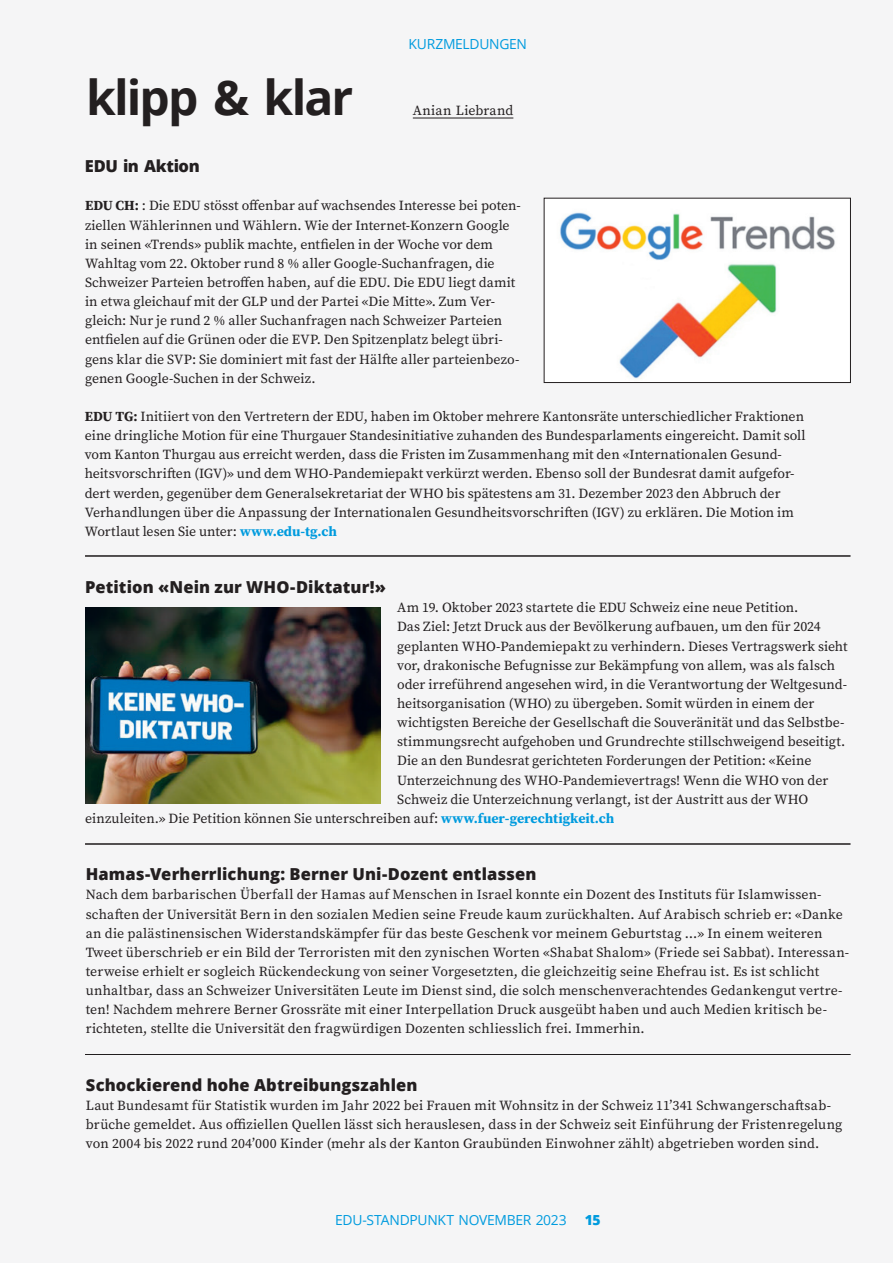
<style>
.page{position:relative;width:893px;height:1263px;background:#f5f5f6}
.page>*{position:absolute;margin:0;border:0;box-sizing:border-box;transform-origin:0 0}
.t1{font:700 48px "Open Sans";letter-spacing:-.04em;color:#231f20}
.t2{font:800 16.5px "Open Sans";letter-spacing:.005em;color:#231f20}
.t3{font:800 16.5px "Open Sans";letter-spacing:-.025em;color:#231f20}
.t4{font:13.8px/19.2px "Source Serif Pro";letter-spacing:.005em;color:#231f20}
.t5{font:13.8px "Open Sans";letter-spacing:-.02em;color:#009bde}
.t6{font:800 13.8px "Open Sans";color:#009bde}
.s1{font-weight:700}
.s2{font-weight:700;color:#009bde}
</style>
<div class="page">
<hr style="left:413px;top:118px;width:100px;height:1px;background:#231f20">
<hr style="left:85px;top:844px;width:765px;height:1px;background:#231f20">
<hr style="left:85px;top:1054px;width:765px;height:1px;background:#231f20">
<hr style="left:85px;top:556px;width:765px;height:1px;background:#231f20">
<img style="left:560px;top:212px;width:275px;height:166px">
<div style="left:544px;top:198px;width:307px;height:185px;border:1px solid #231f20"></div>
<img style="left:86px;top:607px;width:294px;height:197px">
<h1 class="t1" style="left:86px;top:63px;width:269px">klipp &amp; klar</h1>
<p class="t3" style="left:85px;top:154px;width:116px">EDU in Aktion</p>
<p class="t5" style="left:408px;top:34px;width:120px">KURZMELDUNGEN</p>
<p class="t4" style="left:413px;top:101px;width:102px">Anian Liebrand</p>
<p class="t4" style="left:85px;top:196px;width:437px"><span class="s1">EDU CH:</span> : Die EDU stösst offenbar auf wachsendes Interesse bei poten&shy;ziellen Wählerinnen und Wählern. Wie der Internet-Konzern Google in seinen «Trends» publik machte, entfielen in der Woche vor dem Wahltag vom 22. Oktober rund 8 % aller Google-Suchanfragen, die Schweizer Parteien betroffen haben, auf die EDU. Die EDU liegt damit in etwa gleichauf mit der GLP und der Partei «Die Mitte». Zum Ver&shy;gleich: Nur je rund 2 % aller Suchanfragen nach Schweizer Parteien entfielen auf die Grünen oder die EVP. Den Spitzenplatz belegt übri&shy;gens klar die SVP: Sie dominiert mit fast der Hälfte aller parteienbezo&shy;genen Google-Suchen in der Schweiz.</p>
<p class="t4" style="left:85px;top:407px;width:722px"><span class="s1">EDU TG:</span> Initiiert von den Vertretern der EDU, haben im Oktober mehrere Kantonsräte unterschiedlicher Fraktionen eine dringliche Motion für eine Thurgauer Standesinitiative zuhanden des Bundesparlaments eingereicht. Damit soll vom Kanton Thurgau aus erreicht werden, dass die Fristen im Zusammenhang mit den «Internationalen Gesund&shy;heitsvorschriften (IGV)» und dem WHO-Pandemiepakt verkürzt werden. Ebenso soll der Bundesrat damit aufgefor&shy;dert werden, gegenüber dem Generalsekretariat der WHO bis spätestens am 31. Dezember 2023 den Abbruch der Verhandlungen über die Anpassung der Internationalen Gesundheitsvorschriften (IGV) zu erklären. Die Motion im Wortlaut lesen Sie unter: <span class="s2">www.edu-tg.ch</span></p>
<p class="t2" style="left:85px;top:575px;width:303px">Petition «Nein zur WHO-Diktatur!»</p>
<p class="t4" style="left:397px;top:598px;width:403px">Am 19. Oktober 2023 startete die EDU Schweiz eine neue Petition.</p>
<p class="t4" style="left:397px;top:617px;width:425px">Das Ziel: Jetzt Druck aus der Bevölkerung aufbauen, um den für 2024</p>
<p class="t4" style="left:397px;top:636px;width:452px">geplanten WHO-Pandemiepakt zu verhindern. Dieses Vertragswerk sieht</p>
<p class="t4" style="left:397px;top:655px;width:439px">vor, drakonische Befugnisse zur Bekämpfung von allem, was als falsch</p>
<p class="t4" style="left:397px;top:675px;width:451px">oder irreführend angesehen wird, in die Verantwortung der Weltgesund-</p>
<p class="t4" style="left:397px;top:694px;width:419px">heitsorganisation (WHO) zu übergeben. Somit würden in einem der</p>
<p class="t4" style="left:397px;top:713px;width:449px">wichtigsten Bereiche der Gesellschaft die Souveränität und das Selbstbe-</p>
<p class="t4" style="left:397px;top:732px;width:450px">stimmungsrecht aufgehoben und Grundrechte stillschweigend beseitigt.</p>
<p class="t4" style="left:397px;top:751px;width:416px">Die an den Bundesrat gerichteten Forderungen der Petition: «Keine</p>
<p class="t4" style="left:397px;top:770px;width:433px">Unterzeichnung des WHO-Pandemievertrags! Wenn die WHO von der</p>
<p class="t4" style="left:397px;top:789px;width:413px">Schweiz die Unterzeichnung verlangt, ist der Austritt aus der WHO</p>
<p class="t4" style="left:85px;top:809px;width:531px">einzuleiten.» Die Petition können Sie unterschreiben auf: <span class="s2">www.fuer-gerechtigkeit.ch</span></p>
<p class="t2" style="left:86px;top:862px;width:452px">Hamas-Verherrlichung: Berner Uni-Dozent entlassen</p>
<p class="t4" style="left:86px;top:885px;width:765px">Nach dem barbarischen Überfall der Hamas auf Menschen in Israel konnte ein Dozent des Instituts für Islamwissen&shy;schaften der Universität Bern in den sozialen Medien seine Freude kaum zurückhalten. Auf Arabisch schrieb er: «Danke an die palästinensischen Widerstandskämpfer für das beste Geschenk vor meinem Geburtstag …» In einem weiteren Tweet überschrieb er ein Bild der Terroristen mit den zynischen Worten «Shabat Shalom» (Friede sei Sabbat). Interessan&shy;terweise erhielt er sogleich Rückendeckung von seiner Vorgesetzten, die gleichzeitig seine Ehefrau ist. Es ist schlicht unhaltbar, dass an Schweizer Universitäten Leute im Dienst sind, die solch menschenverachtendes Gedankengut vertre&shy;ten! Nachdem mehrere Berner Grossräte mit einer Interpellation Druck ausgeübt haben und auch Medien kritisch be&shy;richteten, stellte die Universität den fragwürdigen Dozenten schliesslich frei. Immerhin.</p>
<p class="t2" style="left:86px;top:1072px;width:333px">Schockierend hohe Abtreibungszahlen</p>
<p class="t4" style="left:86px;top:1096px;width:758px">Laut Bundesamt für Statistik wurden im Jahr 2022 bei Frauen mit Wohnsitz in der Schweiz 11’341 Schwangerschaftsab&shy;brüche gemeldet. Aus offiziellen Quellen lässt sich herauslesen, dass in der Schweiz seit Einführung der Fristenregelung von 2004 bis 2022 rund 204’000 Kinder (mehr als der Kanton Graubünden Einwohner zählt) abgetrieben worden sind.</p>
<p class="t5" style="left:335px;top:1210px;width:233px">EDU-STANDPUNKT NOVEMBER 2023</p>
<p class="t6" style="left:585px;top:1209px;width:17px">15</p>
</div>
